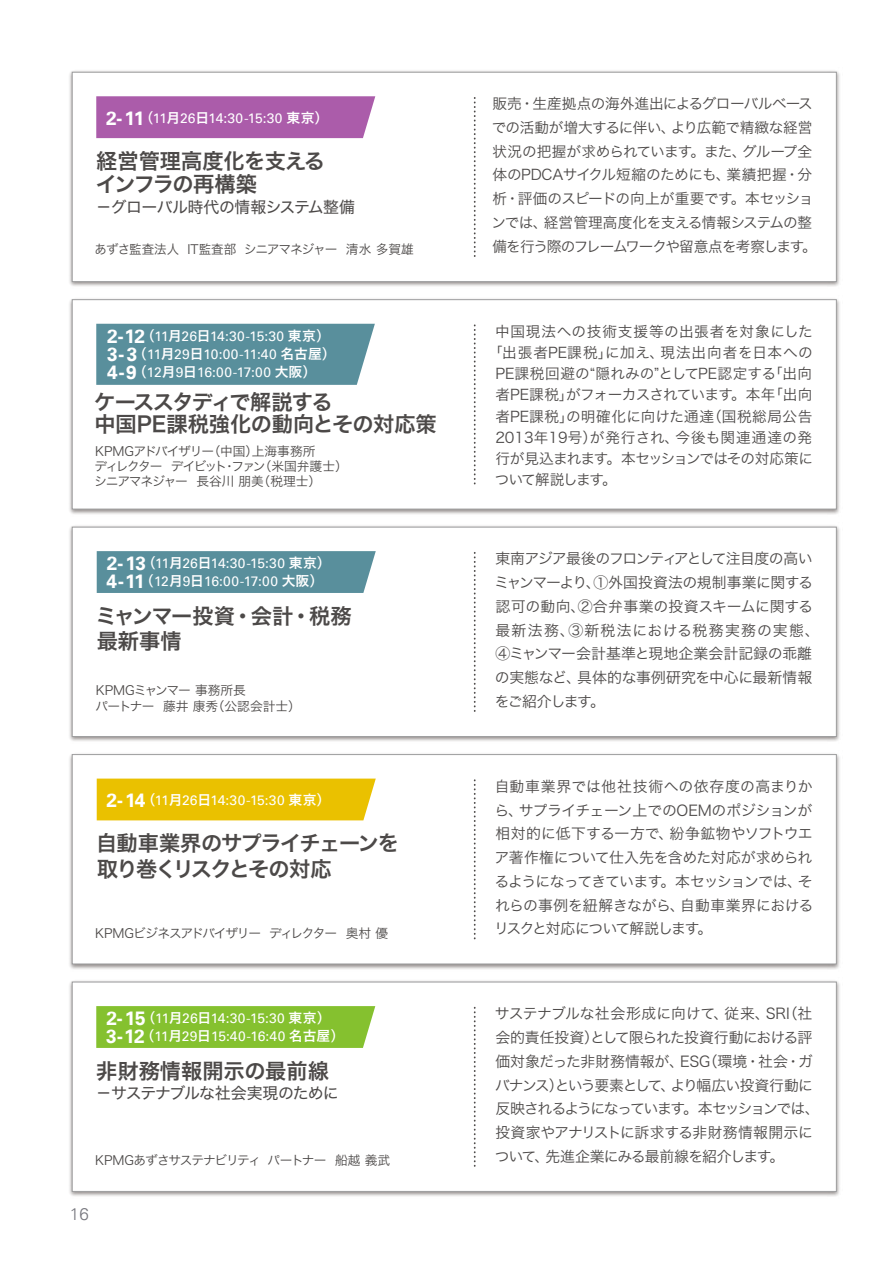
<style>
.page{position:relative;width:893px;height:1263px;background:#fff}
.page>*{position:absolute;margin:0;border:0;box-sizing:border-box;transform-origin:0 0}
.t1{font:21.15px/23.4px "Hira Kaku Pro W6";letter-spacing:-.02em;color:#4c4948}
.t2{font:21.15px/25.5px "Hira Kaku Pro W6";color:#4c4948}
.t3{font:21.15px/25.5px "Hira Kaku Pro W6";letter-spacing:-.07em;color:#4c4948}
.t4{font:300 16.95px "Univers 45";color:#75757c}
.t5{font:15.9px "Hira Kaku Std W4";letter-spacing:-.04em;color:#4c4948}
.t6{font:15.9px "Hira Kaku Std W4";letter-spacing:-.06em;color:#4c4948}
.t7{font:14.85px/23.7px "Hira Kaku Pro N W3";letter-spacing:-.025em;color:#4c4948}
.t8{font:14.7px/23.7px "Hira Kaku Pro N W3";letter-spacing:-.04em;color:#4c4948}
.t9{font:14.7px "Hira Kaku Pro N W3";letter-spacing:.04em;color:#4c4948}
.t10{font:14.7px "Hira Kaku Pro N W3";letter-spacing:-.01em;color:#4c4948}
.t11{font:14.7px "Hira Kaku Pro N W3";letter-spacing:.01em;color:#4c4948}
.t12{font:14.7px "Hira Kaku Pro N W3";letter-spacing:.02em;color:#4c4948}
.t13{font:14.7px "Hira Kaku Pro N W3";letter-spacing:-.055em;color:#4c4948}
.t14{font:14.7px "Hira Kaku Pro N W3";letter-spacing:-.075em;color:#4c4948}
.t15{font:13.8px/18px "Universfor KPMG";letter-spacing:-.025em;color:#fff}
.t16{font:12.75px/14.9px "Hira Kaku Pro W3";letter-spacing:-.075em;color:#4c4948}
.t17{font:12.75px/15.9px "Hira Kaku Pro W3";color:#4c4948}
.t18{font:12.75px "Hira Kaku Pro W3";letter-spacing:-.03em;color:#4c4948}
.s1{font-weight:700;font-size:19.05px}
.s2{font-family:"Hiragino UD Sans Std W6"}
</style>
<div class="page">
<img style="left:69px;top:70px;width:771px;height:217px">
<div style="left:72px;top:72px;width:765px;height:210px;background:#fff;border:1px solid #9e9e9f"></div>
<img style="left:69px;top:298px;width:771px;height:217px">
<div style="left:72px;top:299px;width:765px;height:210px;background:#fff;border:1px solid #9e9e9f"></div>
<img style="left:69px;top:525px;width:771px;height:217px">
<div style="left:72px;top:527px;width:765px;height:210px;background:#fff;border:1px solid #9e9e9f"></div>
<img style="left:69px;top:753px;width:771px;height:217px">
<div style="left:72px;top:754px;width:765px;height:210px;background:#fff;border:1px solid #9e9e9f"></div>
<img style="left:69px;top:980px;width:771px;height:217px">
<div style="left:72px;top:982px;width:765px;height:210px;background:#fff;border:1px solid #9e9e9f"></div>
<div style="left:96px;top:96px;width:279px;height:42px;background:#ab5caa"></div>
<div style="left:96px;top:324px;width:279px;height:61px;background:#598f9c"></div>
<div style="left:97px;top:551px;width:279px;height:42px;background:#598f9c"></div>
<div style="left:97px;top:778px;width:279px;height:42px;background:#eac100"></div>
<svg style="left:96px;top:1006px;width:279px;height:42px;background:#88c234"></svg>
<svg style="left:474px;top:98px;width:2px;height:159px"></svg>
<svg style="left:474px;top:325px;width:2px;height:159px"></svg>
<svg style="left:474px;top:553px;width:2px;height:158px"></svg>
<svg style="left:474px;top:780px;width:2px;height:159px"></svg>
<svg style="left:474px;top:1008px;width:2px;height:158px"></svg>
<p class="t15" style="left:106px;top:109px;width:224px"><span class="s1">2-11</span><span class="s2">（</span>11<span class="s2">月</span>26<span class="s2">日</span>14:30-15:30 <span class="s2">東京）</span></p>
<h1 class="t1" style="left:96px;top:148px;width:231px">経営管理高度化を支えるインフラの再構築</h1>
<p class="t5" style="left:96px;top:195px;width:260px">－グローバル時代の情報システム整備</p>
<p class="t18" style="left:95px;top:238px;width:321px">あずさ監査法人 IT監査部 シニアマネジャー 清水 多賀雄</p>
<p class="t15" style="left:107px;top:327px;width:230px"><span class="s1">2-12</span><span class="s2">（</span>11<span class="s2">月</span>26<span class="s2">日</span>14:30-15:30 <span class="s2">東京）<br></span><span class="s1">3- 3</span><span class="s2">（</span>11<span class="s2">月</span>29<span class="s2">日</span>10:00-11:40 <span class="s2">名古屋）<br></span><span class="s1">4-9</span><span class="s2">（</span>12<span class="s2">月</span>9<span class="s2">日</span>16:00-17:00 <span class="s2">大阪）</span></p>
<h1 class="t1" style="left:94px;top:391px;width:344px;line-height:21.3px">ケーススタディで解説する<br>中国PE課税強化の動向とその対応策</h1>
<p class="t16" style="left:94px;top:443px;width:255px">KPMGアドバイザリー（中国）上海事務所<br>ディレクター デイビット・ファン（米国弁護士）シニアマネジャー 長谷川 朋美（税理士）</p>
<p class="t15" style="left:106px;top:554px;width:226px"><span class="s1">2-13</span><span class="s2">（</span>11<span class="s2">月</span>26<span class="s2">日</span>14:30-15:30 <span class="s2">東京）<br></span><span class="s1">4-11</span><span class="s2">（</span>12<span class="s2">月</span>9<span class="s2">日</span>16:00-17:00 <span class="s2">大阪）</span></p>
<h1 class="t2" style="left:95px;top:602px;width:258px">ミャンマー投資・会計・税務最新事情</h1>
<p class="t17" style="left:96px;top:681px;width:207px">KPMGミャンマー 事務所長<br>パートナー 藤井 康秀（公認会計士）</p>
<p class="t15" style="left:107px;top:791px;width:225px"><span class="s1">2-14</span><span class="s2">（</span>11<span class="s2">月</span>26<span class="s2">日</span>14:30-15:30 <span class="s2">東京）</span></p>
<h1 class="t3" style="left:96px;top:829px;width:304px">自動車業界のサプライチェーンを取り巻くリスクとその対応</h1>
<p class="t16" style="left:95px;top:925px;width:295px">KPMGビジネスアドバイザリー ディレクター 奥村 優</p>
<p class="t15" style="left:106px;top:1009px;width:240px"><span class="s1">2-15</span><span class="s2">（</span>11<span class="s2">月</span>26<span class="s2">日</span>14:30-15:30 <span class="s2">東京）<br></span><span class="s1">3-12</span><span class="s2">（</span>11<span class="s2">月</span>29<span class="s2">日</span>15:40-16:40 <span class="s2">名古屋）</span></p>
<h1 class="t2" style="left:96px;top:1057px;width:234px">非財務情報開示の最前線</h1>
<p class="t6" style="left:96px;top:1081px;width:244px">－サステナブルな社会実現のために</p>
<p class="t16" style="left:95px;top:1152px;width:297px">KPMGあずさサステナビリティ パートナー 船越 義武</p>
<p class="t4" style="left:70px;top:1203px;width:20px">16</p>
<p class="t8" style="left:491px;top:91px;width:327px">販売・生産拠点の海外進出によるグローバルベースでの活動が増大するに伴い、より広範で精緻な経営状況の把握が求められています。また、グループ全体のPDCAサイクル短縮のためにも、業績把握・分析・評価のスピードの向上が重要です。本セッションでは、経営管理高度化を支える情報システムの整備を行う際のフレームワークや留意点を考察します。</p>
<p class="t9" style="left:495px;top:318px;width:319px">中国現法への技術支援等の出張者を対象にした</p>
<p class="t9" style="left:488px;top:339px;width:326px">「出張者PE課税」に加え、現法出向者を日本への</p>
<p class="t10" style="left:495px;top:360px;width:318px">PE課税回避の“隠れみの”としてPE認定する「出向</p>
<p class="t8" style="left:495px;top:382px;width:318px">者PE課税」がフォーカスされています。本年「出向</p>
<p class="t12" style="left:495px;top:403px;width:318px">者PE課税」の明確化に向けた通達（国税総局公告</p>
<p class="t11" style="left:495px;top:424px;width:318px">2013年19号）が発行され、今後も関連通達の発</p>
<p class="t13" style="left:495px;top:445px;width:319px">行が見込まれます。本セッションではその対応策に</p>
<p class="t14" style="left:495px;top:467px;width:123px">ついて解説します。</p>
<p class="t7" style="left:494px;top:546px;width:327px">東南アジア最後のフロンティアとして注目度の高いミャンマーより、①外国投資法の規制事業に関する認可の動向、②合弁事業の投資スキームに関する最新法務、③新税法における税務実務の実態、<br>④ミャンマー会計基準と現地企業会計記録の乖離の実態など、具体的な事例研究を中心に最新情報をご紹介します。</p>
<p class="t7" style="left:494px;top:773px;width:321px;text-align:justify">自動車業界では他社技術への依存度の高まりから、サプライチェーン上でのOEMのポジションが相対的に低下する一方で、紛争鉱物やソフトウエア著作権について仕入先を含めた対応が求められるようになってきています。本セッションでは、それらの事例を紐解きながら、自動車業界におけるリスクと対応について解説します。</p>
<p class="t7" style="left:495px;top:1001px;width:326px">サステナブルな社会形成に向けて、従来、SRI（社会的責任投資）として限られた投資行動における評価対象だった非財務情報が、ESG（環境・社会・ガバナンス）という要素として、より幅広い投資行動に反映されるようになっています。本セッションでは、投資家やアナリストに訴求する非財務情報開示について、先進企業にみる最前線を紹介します。</p>
</div>
